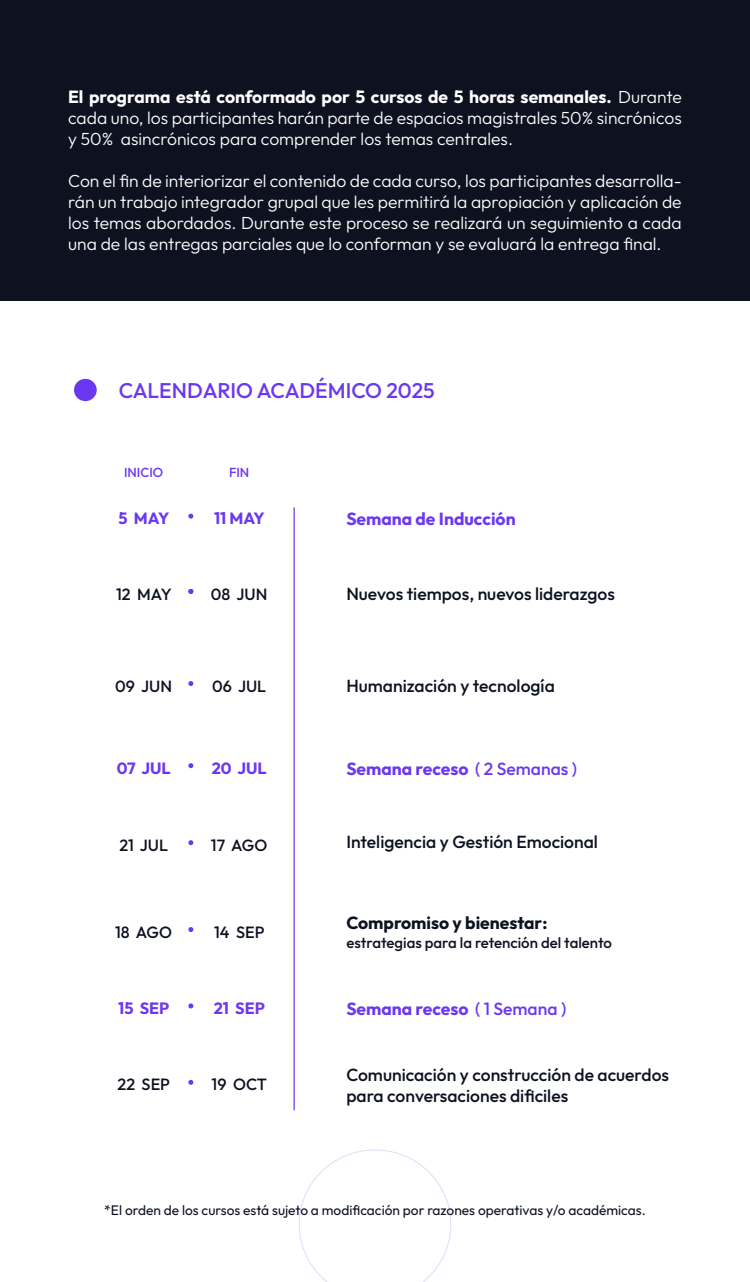
<style>
.page{position:relative;width:750px;height:1282px;background:#fff}
.page>*{position:absolute;margin:0;border:0;box-sizing:border-box;transform-origin:0 0}
.t1{font:500 21.25px "Outfit";color:#6b38f0}
.t2{font:300 17.5px/21px "Outfit";color:#fff;text-align:justify}
.t3{font:500 17.5px/21px "Outfit";color:#0d1221}
.t4{font:700 17.5px "Outfit";color:#6b38f0}
.t5{font:700 17.5px "Outfit";color:#0d1221}
.t6{font:500 16.25px "Outfit";color:#0d1221}
.t7{font:700 16.25px "Outfit";color:#6b38f0}
.t8{font:500 15px "Outfit";color:#0d1221}
.t9{font:13.75px "Outfit";color:#0d1221}
.t10{font:500 13.12px "Outfit";color:#6b38f0}
.s1{font-weight:700}
.s2{font-weight:500}
</style>
<div class="page">
<div style="left:0;top:0;width:750px;height:300px;background:#0e1120"></div>
<hr style="left:294px;top:507px;width:1px;height:603px;background:#6b38f0">
<svg style="left:188px;top:513px;width:5px;height:5px"></svg>
<svg style="left:188px;top:763px;width:5px;height:5px"></svg>
<svg style="left:188px;top:1003px;width:5px;height:5px"></svg>
<svg style="left:188px;top:589px;width:5px;height:5px"></svg>
<svg style="left:188px;top:681px;width:5px;height:5px"></svg>
<svg style="left:188px;top:840px;width:5px;height:5px"></svg>
<svg style="left:188px;top:927px;width:5px;height:5px"></svg>
<svg style="left:188px;top:1079px;width:5px;height:5px"></svg>
<div style="left:74px;top:379px;width:23px;height:22px;background:#6b38f0;border-radius:50%"></div>
<svg style="left:299px;top:1149px;width:152px;height:132px"></svg>
<p class="t2" style="left:68px;top:86px;width:615px"><span class="s1">El programa está conformado por 5 cursos de 5 horas semanales.</span> Durante cada uno, los participantes harán parte de espacios magistrales 50% sincrónicos y 50% asincrónicos para comprender los temas centrales.</p>
<p class="t2" style="left:68px;top:170px;width:615px">Con el fin de interiorizar el contenido de cada curso, los participantes desarrolla&shy;rán un trabajo integrador grupal que les permitirá la apropiación y aplicación de los temas abordados. Durante este proceso se realizará un seguimiento a cada una de las entregas parciales que lo conforman y se evaluará la entrega final.</p>
<p class="t1" style="left:119px;top:376px;width:318px">CALENDARIO ACADÉMICO 2025</p>
<p class="t10" style="left:124px;top:463px;width:41px">INICIO</p>
<p class="t10" style="left:229px;top:463px;width:22px">FIN</p>
<p class="t7" style="left:119px;top:507px;width:52px">5 MAY</p>
<p class="t7" style="left:214px;top:507px;width:52px">11 MAY</p>
<p class="t4" style="left:346px;top:507px;width:171px">Semana de Inducción</p>
<p class="t6" style="left:116px;top:583px;width:57px">12 MAY</p>
<p class="t6" style="left:211px;top:583px;width:58px">08 JUN</p>
<p class="t3" style="left:346px;top:584px;width:270px">Nuevos tiempos, nuevos liderazgos</p>
<p class="t6" style="left:115px;top:675px;width:58px">09 JUN</p>
<p class="t6" style="left:212px;top:675px;width:55px">06 JUL</p>
<p class="t3" style="left:346px;top:676px;width:210px">Humanización y tecnología</p>
<p class="t7" style="left:117px;top:757px;width:55px">07 JUL</p>
<p class="t7" style="left:212px;top:757px;width:56px">20 JUL</p>
<p class="t4" style="left:346px;top:757px;width:232px">Semana receso <span class="s2">( 2 Semanas )</span></p>
<p class="t6" style="left:119px;top:834px;width:50px">21 JUL</p>
<p class="t6" style="left:211px;top:834px;width:58px">17 AGO</p>
<p class="t3" style="left:346px;top:831px;width:253px">Inteligencia y Gestión Emocional</p>
<p class="t6" style="left:115px;top:921px;width:58px">18 AGO</p>
<p class="t6" style="left:214px;top:921px;width:52px">14 SEP</p>
<p class="t5" style="left:346px;top:911px;width:203px">Compromiso y bienestar:</p>
<p class="t8" style="left:346px;top:932px;width:267px">estrategias para la retención del talento</p>
<p class="t7" style="left:118px;top:997px;width:53px">15 SEP</p>
<p class="t7" style="left:214px;top:997px;width:53px">21 SEP</p>
<p class="t4" style="left:346px;top:996px;width:221px">Semana receso <span class="s2">( 1 Semana )</span></p>
<p class="t6" style="left:118px;top:1073px;width:54px">22 SEP</p>
<p class="t6" style="left:212px;top:1073px;width:57px">19 OCT</p>
<p class="t3" style="left:346px;top:1064px;width:324px">Comunicación y construcción de acuerdos para conversaciones dificiles</p>
<p class="t9" style="left:104px;top:1201px;width:543px">*El orden de los cursos está sujeto a modificación por razones operativas y/o académicas.</p>
</div>
